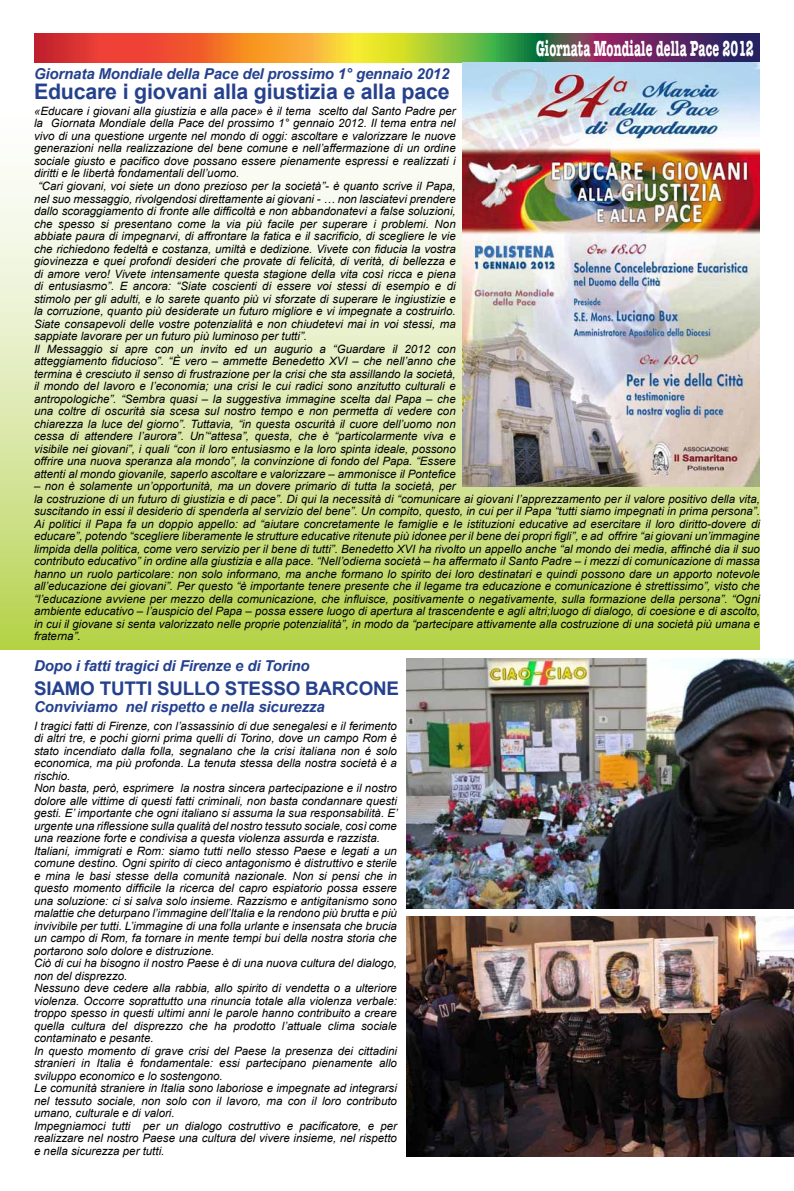
<style>
.page{position:relative;width:794px;height:1191px;background:#fff}
.page>*{position:absolute;margin:0;border:0;box-sizing:border-box;transform-origin:0 0}
.t1{font:700 21.4px "Arial";letter-spacing:-.01em;color:#25418e}
.t2{font:700 18.8px "Arial";letter-spacing:-.01em;color:#25418e}
.t3{font:italic 700 15px "Arial";letter-spacing:-.01em;color:#25418e}
.t4{font:12px "Bocci Text 13 Stch";letter-spacing:.05em;color:#fff}
.t5{font:italic 11.5px/12.5px "Arial";color:#000}
</style>
<div class="page">
<svg style="left:0;top:62px;width:760px;height:587px"></svg>
<svg style="left:34px;top:34px;width:726px;height:28px;background:#a76f40"></svg>
<img style="left:463px;top:62px;width:297px;height:424px">
<img style="left:407px;top:659px;width:387px;height:250px">
<img style="left:407px;top:916px;width:387px;height:241px">
<h3 class="t3" style="left:34px;top:64px;width:417px">Giornata Mondiale della Pace del prossimo 1° gennaio 2012</h3>
<h1 class="t1" style="left:34px;top:77px;width:417px">Educare i giovani alla giustizia e alla pace</h1>
<p class="t4" style="left:536px;top:45px;width:218px">Giornata Mondiale della Pace 2012</p>
<p class="t5" style="left:34px;top:105px;width:423px">«Educare i giovani alla giustizia e alla pace» è il tema scelto dal Santo Padre per</p>
<p class="t5" style="left:34px;top:117px;width:423px">la Giornata Mondiale della Pace del prossimo 1° gennaio 2012. Il tema entra nel</p>
<p class="t5" style="left:34px;top:130px;width:423px">vivo di una questione urgente nel mondo di oggi: ascoltare e valorizzare le nuove</p>
<p class="t5" style="left:34px;top:142px;width:423px">generazioni nella realizzazione del bene comune e nell’affermazione di un ordine</p>
<p class="t5" style="left:34px;top:155px;width:423px">sociale giusto e pacifico dove possano essere pienamente espressi e realizzati i</p>
<p class="t5" style="left:34px;top:167px;width:207px">diritti e le libertà fondamentali dell’uomo.</p>
<p class="t5" style="left:38px;top:180px;width:419px">“Cari giovani, voi siete un dono prezioso per la società”- è quanto scrive il Papa,</p>
<p class="t5" style="left:34px;top:192px;width:423px">nel suo messaggio, rivolgendosi direttamente ai giovani - … non lasciatevi prendere</p>
<p class="t5" style="left:34px;top:205px;width:423px">dallo scoraggiamento di fronte alle difficoltà e non abbandonatevi a false soluzioni,</p>
<p class="t5" style="left:34px;top:217px;width:423px">che spesso si presentano come la via più facile per superare i problemi. Non</p>
<p class="t5" style="left:34px;top:230px;width:423px">abbiate paura di impegnarvi, di affrontare la fatica e il sacrificio, di scegliere le vie</p>
<p class="t5" style="left:34px;top:242px;width:423px">che richiedono fedeltà e costanza, umiltà e dedizione. Vivete con fiducia la vostra</p>
<p class="t5" style="left:34px;top:255px;width:423px">giovinezza e quei profondi desideri che provate di felicità, di verità, di bellezza e</p>
<p class="t5" style="left:34px;top:267px;width:423px">di amore vero! Vivete intensamente questa stagione della vita così ricca e piena</p>
<p class="t5" style="left:34px;top:280px;width:423px">di entusiasmo”. E ancora: “Siate coscienti di essere voi stessi di esempio e di</p>
<p class="t5" style="left:34px;top:292px;width:423px">stimolo per gli adulti, e lo sarete quanto più vi sforzate di superare le ingiustizie e</p>
<p class="t5" style="left:34px;top:305px;width:423px">la corruzione, quanto più desiderate un futuro migliore e vi impegnate a costruirlo.</p>
<p class="t5" style="left:34px;top:317px;width:423px">Siate consapevoli delle vostre potenzialità e non chiudetevi mai in voi stessi, ma</p>
<p class="t5" style="left:34px;top:330px;width:274px">sappiate lavorare per un futuro più luminoso per tutti”.</p>
<p class="t5" style="left:34px;top:342px;width:423px">Il Messaggio si apre con un invito ed un augurio a “Guardare il 2012 con</p>
<p class="t5" style="left:34px;top:355px;width:423px">atteggiamento fiducioso”. “È vero – ammette Benedetto XVI – che nell’anno che</p>
<p class="t5" style="left:34px;top:367px;width:423px">termina è cresciuto il senso di frustrazione per la crisi che sta assillando la società,</p>
<p class="t5" style="left:34px;top:380px;width:423px">il mondo del lavoro e l’economia; una crisi le cui radici sono anzitutto culturali e</p>
<p class="t5" style="left:34px;top:392px;width:423px">antropologiche”. “Sembra quasi – la suggestiva immagine scelta dal Papa – che</p>
<p class="t5" style="left:34px;top:405px;width:423px">una coltre di oscurità sia scesa sul nostro tempo e non permetta di vedere con</p>
<p class="t5" style="left:34px;top:417px;width:423px">chiarezza la luce del giorno”. Tuttavia, “in questa oscurità il cuore dell’uomo non</p>
<p class="t5" style="left:34px;top:430px;width:423px">cessa di attendere l’aurora”. Un’“attesa”, questa, che è “particolarmente viva e</p>
<p class="t5" style="left:34px;top:442px;width:423px">visibile nei giovani”, i quali “con il loro entusiasmo e la loro spinta ideale, possono</p>
<p class="t5" style="left:34px;top:455px;width:423px">offrire una nuova speranza ala mondo”, la convinzione di fondo del Papa. “Essere</p>
<p class="t5" style="left:34px;top:467px;width:423px">attenti al mondo giovanile, saperlo ascoltare e valorizzare – ammonisce il Pontefice</p>
<p class="t5" style="left:34px;top:480px;width:727px">– non è solamente un’opportunità, ma un dovere primario di tutta la società, per<br>la costruzione di un futuro di giustizia e di pace”. Di qui la necessità di “comunicare ai giovani l’apprezzamento per il valore positivo della vita, suscitando in essi il desiderio di spenderla al servizio del bene”. Un compito, questo, in cui per il Papa “tutti siamo impegnati in prima persona”.<br>Ai politici il Papa fa un doppio appello: ad “aiutare concretamente le famiglie e le istituzioni educative ad esercitare il loro diritto-dovere di educare”, potendo “scegliere liberamente le strutture educative ritenute più idonee per il bene dei propri figli”, e ad offrire “ai giovani un’immagine limpida della politica, come vero servizio per il bene di tutti”. Benedetto XVI ha rivolto un appello anche “al mondo dei media, affinché dia il suo contributo educativo” in ordine alla giustizia e alla pace. “Nell’odierna società – ha affermato il Santo Padre – i mezzi di comunicazione di massa hanno un ruolo particolare: non solo informano, ma anche formano lo spirito dei loro destinatari e quindi possono dare un apporto notevole all’educazione dei giovani”. Per questo “è importante tenere presente che il legame tra educazione e comunicazione è strettissimo”, visto che “l’educazione avviene per mezzo della comunicazione, che influisce, positivamente o negativamente, sulla formazione della persona”. “Ogni ambiente educativo – l’auspicio del Papa – possa essere luogo di apertura al trascendente e agli altri;luogo di dialogo, di coesione e di ascolto, in cui il giovane si senta valorizzato nelle proprie potenzialità”, in modo da “partecipare attivamente alla costruzione di una società più umana e fraterna”.</p>
<h3 class="t3" style="left:34px;top:656px;width:277px">Dopo i fatti tragici di Firenze e di Torino</h3>
<h2 class="t2" style="left:34px;top:676px;width:366px">SIAMO TUTTI SULLO STESSO BARCONE</h2>
<h3 class="t3" style="left:34px;top:697px;width:292px">Conviviamo nel rispetto e nella sicurezza</h3>
<p class="t5" style="left:34px;top:719px;width:365px">I tragici fatti di Firenze, con l’assassinio di due senegalesi e il ferimento di altri tre, e pochi giorni prima quelli di Torino, dove un campo Rom è stato incendiato dalla folla, segnalano che la crisi italiana non é solo economica, ma più profonda. La tenuta stessa della nostra società è a rischio.<br>Non basta, però, esprimere la nostra sincera partecipazione e il nostro dolore alle vittime di questi fatti criminali, non basta condannare questi gesti. E’ importante che ogni italiano si assuma la sua responsabilità. E’ urgente una riflessione sulla qualità del nostro tessuto sociale, così come una reazione forte e condivisa a questa violenza assurda e razzista.<br>Italiani, immigrati e Rom: siamo tutti nello stesso Paese e legati a un comune destino. Ogni spirito di cieco antagonismo è distruttivo e sterile e mina le basi stesse della comunità nazionale. Non si pensi che in questo momento difficile la ricerca del capro espiatorio possa essere una soluzione: ci si salva solo insieme. Razzismo e antigitanismo sono malattie che deturpano l’immagine dell’Italia e la rendono più brutta e più invivibile per tutti. L’immagine di una folla urlante e insensata che brucia un campo di Rom, fa tornare in mente tempi bui della nostra storia che portarono solo dolore e distruzione.<br>Ciò di cui ha bisogno il nostro Paese è di una nuova cultura del dialogo, non del disprezzo.<br>Nessuno deve cedere alla rabbia, allo spirito di vendetta o a ulteriore violenza. Occorre soprattutto una rinuncia totale alla violenza verbale: troppo spesso in questi ultimi anni le parole hanno contribuito a creare quella cultura del disprezzo che ha prodotto l’attuale clima sociale contaminato e pesante.<br>In questo momento di grave crisi del Paese la presenza dei cittadini stranieri in Italia è fondamentale: essi partecipano pienamente allo sviluppo economico e lo sostengono.<br>Le comunità straniere in Italia sono laboriose e impegnate ad integrarsi nel tessuto sociale, non solo con il lavoro, ma con il loro contributo umano, culturale e di valori.<br>Impegniamoci tutti per un dialogo costruttivo e pacificatore, e per realizzare nel nostro Paese una cultura del vivere insieme, nel rispetto e nella sicurezza per tutti.</p>
</div>
